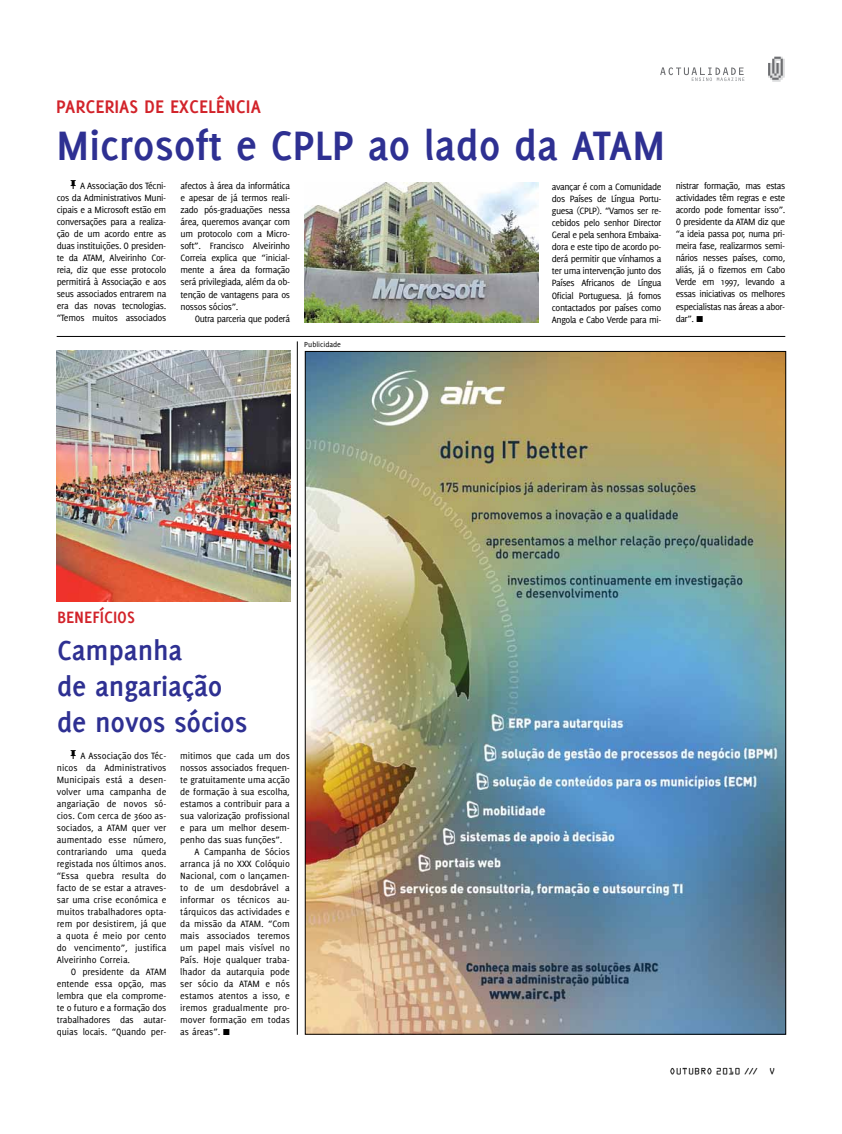
<style>
.page{position:relative;width:842px;height:1134px;background:#fff}
.page>*{position:absolute;margin:0;border:0;box-sizing:border-box;transform-origin:0 0}
.t1{font:700 45px "Delicious";color:#2e3092}
.t2{font:700 30px/36px "Delicious";letter-spacing:-.005em;color:#2e3092}
.t3{font:700 20px "Delicious";color:#d2232a}
.t4{font:700 18px "Delicious";color:#d2232a}
.t5{font:10px/12px "Delicious";letter-spacing:-.01em;color:#000;text-align:justify}
.t6{font:10px "Delicious";letter-spacing:-.04em;color:#000}
.t7{font:10px "OCR Aby BT";color:#000}
.t8{font:8px "Delicious";color:#000}
.s1{font-family:"Icon Bit Two"}
.s2{font-family:"Icon Bit One"}
</style>
<div class="page">
<img style="left:307px;top:353px;width:477px;height:680px">
<hr style="left:57px;top:336px;width:728px;height:1px;background:#000">
<img style="left:305px;top:183px;width:233px;height:140px">
<hr style="left:297px;top:341px;width:1px;height:694px;background:#000">
<img style="left:57px;top:351px;width:233px;height:250px">
<svg style="left:660px;top:67px;width:84px;height:14px"></svg>
<svg style="left:768px;top:56px;width:17px;height:26px"></svg>
<h3 class="t3" style="left:56px;top:95px;width:198px">Parcerias de Excelência</h3>
<h1 class="t1" style="left:56px;top:119px;width:611px">Microsoft e CPLP ao lado da ATAM</h1>
<p class="t5" style="left:57px;top:179px;width:111px;text-indent:14px"><span class="s1">6</span> A Associação dos Técni&shy;cos da Administrativos Muni&shy;cipais e a Microsoft estão em conversações para a realiza&shy;ção de um acordo entre as duas instituições. O presiden&shy;te da ATAM, Alveirinho Cor&shy;reia, diz que esse protocolo permitirá à Associação e aos seus associados entrarem na era das novas tecnologias. “Temos muitos associados</p>
<p class="t5" style="left:180px;top:180px;width:111px">afectos à área da informática e apesar de já termos reali&shy;zado pós-graduações nessa área, queremos avançar com um protocolo com a Micro&shy;soft”. Francisco Alveirinho Correia explica que “inicial&shy;mente a área da formação será privilegiada, além da ob&shy;tenção de vantagens para os nossos sócios”.</p>
<p class="t6" style="left:195px;top:313px;width:97px">Outra parceria que poderá</p>
<p class="t8" style="left:304px;top:340px;width:38px">Publicidade</p>
<p class="t5" style="left:552px;top:181px;width:111px">avançar é com a Comunidade dos Países de Língua Portu&shy;guesa (CPLP). “Vamos ser re&shy;cebidos pelo senhor Director Geral e pela senhora Embaixa&shy;dora e este tipo de acordo po&shy;derá permitir que vínhamos a ter uma intervenção junto dos Países Africanos de Língua Oficial Portuguesa. Já fomos contactados por países como Angola e Cabo Verde para mi-</p>
<p class="t5" style="left:676px;top:180px;width:111px">nistrar formação, mas estas actividades têm regras e este acordo pode fomentar isso”.<br>O presidente da ATAM diz que “a ideia passa por, numa pri&shy;meira fase, realizarmos semi&shy;nários nesses países, como, aliás, já o fizemos em Cabo Verde em 1997, levando a essas iniciativas os melhores especialistas nas áreas a abor&shy;dar”. <span class="s2">K</span></p>
<h3 class="t4" style="left:57px;top:606px;width:79px">benefícios</h3>
<h2 class="t2" style="left:57px;top:632px;width:192px">Campanha<br>de angariação de novos sócios</h2>
<p class="t5" style="left:57px;top:749px;width:111px;text-indent:14px"><span class="s1">6</span> A Associação dos Téc&shy;nicos da Administrativos Municipais está a desen&shy;volver uma campanha de angariação de novos só&shy;cios. Com cerca de 3600 as&shy;sociados, a ATAM quer ver aumentado esse número, contrariando uma queda registada nos últimos anos. “Essa quebra resulta do facto de se estar a atraves&shy;sar uma crise económica e muitos trabalhadores opta&shy;rem por desistirem, já que a quota é meio por cento do vencimento”, justifica Alveirinho Correia.</p>
<p class="t5" style="left:57px;top:965px;width:111px;text-indent:14px">O presidente da ATAM entende essa opção, mas lembra que ela comprome&shy;te o futuro e a formação dos trabalhadores das autar&shy;quias locais. “Quando per-</p>
<p class="t5" style="left:180px;top:749px;width:111px">mitimos que cada um dos</p>
<p class="t5" style="left:180px;top:761px;width:111px">nossos associados frequen-</p>
<p class="t5" style="left:180px;top:773px;width:111px">te gratuitamente uma acção</p>
<p class="t5" style="left:180px;top:785px;width:111px">de formação à sua escolha,</p>
<p class="t5" style="left:180px;top:797px;width:111px">estamos a contribuir para a</p>
<p class="t5" style="left:180px;top:809px;width:111px">sua valorização profissional</p>
<p class="t5" style="left:180px;top:821px;width:111px">e para um melhor desem-</p>
<p class="t5" style="left:180px;top:833px;width:104px">penho das suas funções”.</p>
<p class="t5" style="left:194px;top:845px;width:97px">A Campanha de Sócios</p>
<p class="t5" style="left:180px;top:857px;width:111px">arranca já no XXX Colóquio</p>
<p class="t5" style="left:180px;top:869px;width:111px">Nacional, com o lançamen-</p>
<p class="t5" style="left:180px;top:881px;width:111px">to de um desdobrável a</p>
<p class="t5" style="left:180px;top:893px;width:111px">informar os técnicos au-</p>
<p class="t5" style="left:180px;top:905px;width:111px">tárquicos das actividades e</p>
<p class="t5" style="left:180px;top:917px;width:111px">da missão da ATAM. “Com</p>
<p class="t5" style="left:180px;top:929px;width:111px">mais associados teremos</p>
<p class="t5" style="left:180px;top:941px;width:111px">um papel mais visível no</p>
<p class="t5" style="left:180px;top:953px;width:111px">País. Hoje qualquer traba-</p>
<p class="t5" style="left:180px;top:965px;width:111px">lhador da autarquia pode</p>
<p class="t5" style="left:180px;top:977px;width:111px">ser sócio da ATAM e nós</p>
<p class="t5" style="left:180px;top:989px;width:111px">estamos atentos a isso, e</p>
<p class="t5" style="left:180px;top:1001px;width:111px">iremos gradualmente pro-</p>
<p class="t5" style="left:180px;top:1013px;width:111px">mover formação em todas</p>
<p class="t5" style="left:180px;top:1025px;width:52px">as áreas”. <span class="s2">K</span></p>
<p class="t7" style="left:669px;top:1065px;width:107px">OUTUBRO 2010 /// V</p>
</div>
